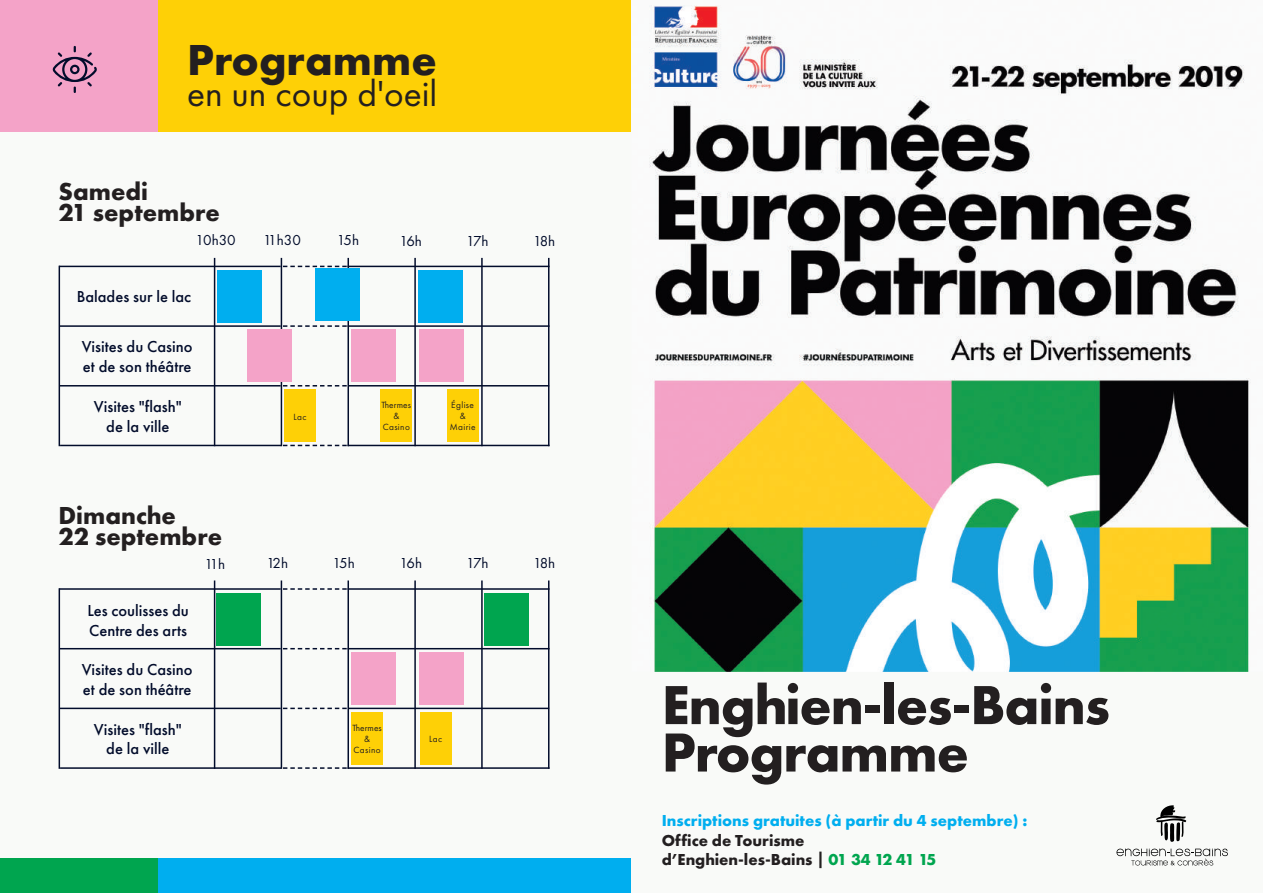
<style>
.page{position:relative;width:1263px;height:893px;background:#fff}
.page>*{position:absolute;margin:0;border:0;box-sizing:border-box;transform-origin:0 0}
.t1{font:700 57px "Futura PT";letter-spacing:-.02em;color:#231f20}
.t2{font:700 45px "Futura PT";color:#231f20}
.t3{font:37.5px "Futura PT";color:#231f20}
.t4{font:700 25.5px/21px "Futura PT";color:#231f20}
.t5{font:500 16.5px/19.8px "Futura PT";color:#020c2b}
.t6{font:700 16.5px/19.8px "Futura PT";color:#231f20}
.t7{font:700 16.5px "Futura PT";color:#00aeef}
.t8{font:15px "Futura PT";color:#020c2b}
.t9{font:9.3px/11.1px "Futura PT";letter-spacing:.01em;color:#231f20;text-align:center}
.t10{font:9.3px/11.1px "Futura PT";letter-spacing:.04em;color:#231f20;text-align:center}
.s1{color:#00a54f}
</style>
<div class="page">
<div style="left:631px;top:636px;width:632px;height:257px;background:#f9faf8"></div>
<div style="left:0;top:0;width:631px;height:893px;background:#f9faf8"></div>
<img style="left:649px;top:5px;width:602px;height:667px">
<svg style="left:1116px;top:849px;width:112px;height:16px"></svg>
<svg style="left:1156px;top:805px;width:31px;height:37px"></svg>
<hr style="left:214px;top:580px;width:1px;height:189px;background:#020c2b">
<hr style="left:281px;top:580px;width:1px;height:189px;background:#020c2b">
<hr style="left:59px;top:588px;width:222px;height:2px;background:#020c2b">
<hr style="left:59px;top:708px;width:222px;height:1px;background:#020c2b">
<hr style="left:59px;top:648px;width:222px;height:1px;background:#020c2b">
<hr style="left:59px;top:588px;width:1px;height:181px;background:#020c2b">
<hr style="left:60px;top:767px;width:221px;height:2px;background:#020c2b">
<div style="left:420px;top:713px;width:31px;height:52px;background:#fed006"></div>
<hr style="left:347px;top:580px;width:2px;height:189px;background:#020c2b">
<hr style="left:414px;top:580px;width:2px;height:189px;background:#020c2b">
<hr style="left:481px;top:580px;width:2px;height:189px;background:#020c2b">
<hr style="left:548px;top:580px;width:1px;height:189px;background:#020c2b">
<hr style="left:347px;top:588px;width:202px;height:2px;background:#020c2b">
<hr style="left:347px;top:648px;width:202px;height:1px;background:#020c2b">
<hr style="left:348px;top:708px;width:201px;height:1px;background:#020c2b">
<hr style="left:347px;top:767px;width:202px;height:2px;background:#020c2b">
<svg style="left:283px;top:588px;width:64px;height:2px"></svg>
<svg style="left:283px;top:648px;width:64px;height:1px"></svg>
<svg style="left:283px;top:708px;width:64px;height:1px"></svg>
<svg style="left:283px;top:767px;width:64px;height:2px"></svg>
<div style="left:351px;top:652px;width:44px;height:53px;background:#f4a3c8"></div>
<div style="left:419px;top:652px;width:44px;height:53px;background:#f4a3c8"></div>
<div style="left:217px;top:593px;width:44px;height:53px;background:#00a54f"></div>
<div style="left:484px;top:593px;width:45px;height:52px;background:#00a54f"></div>
<div style="left:351px;top:712px;width:32px;height:52px;background:#fed006"></div>
<hr style="left:214px;top:258px;width:1px;height:188px;background:#020c2b">
<hr style="left:281px;top:258px;width:1px;height:188px;background:#020c2b">
<hr style="left:59px;top:266px;width:222px;height:1px;background:#020c2b">
<hr style="left:59px;top:385px;width:222px;height:1px;background:#020c2b">
<hr style="left:59px;top:325px;width:222px;height:2px;background:#020c2b">
<hr style="left:59px;top:266px;width:1px;height:180px;background:#020c2b">
<div style="left:247px;top:330px;width:45px;height:52px;background:#f4a3c8"></div>
<hr style="left:60px;top:445px;width:221px;height:1px;background:#020c2b">
<div style="left:284px;top:390px;width:32px;height:52px;background:#fed006"></div>
<hr style="left:347px;top:258px;width:2px;height:188px;background:#020c2b">
<hr style="left:414px;top:258px;width:2px;height:188px;background:#020c2b">
<hr style="left:481px;top:258px;width:2px;height:188px;background:#020c2b">
<hr style="left:548px;top:258px;width:1px;height:188px;background:#020c2b">
<hr style="left:347px;top:266px;width:202px;height:1px;background:#020c2b">
<hr style="left:347px;top:325px;width:202px;height:2px;background:#020c2b">
<hr style="left:348px;top:385px;width:201px;height:1px;background:#020c2b">
<hr style="left:347px;top:445px;width:202px;height:1px;background:#020c2b">
<svg style="left:283px;top:266px;width:64px;height:1px"></svg>
<svg style="left:283px;top:325px;width:64px;height:2px"></svg>
<svg style="left:283px;top:385px;width:64px;height:1px"></svg>
<svg style="left:283px;top:445px;width:64px;height:1px"></svg>
<div style="left:351px;top:330px;width:44px;height:52px;background:#f4a3c8"></div>
<div style="left:419px;top:330px;width:44px;height:52px;background:#f4a3c8"></div>
<div style="left:217px;top:270px;width:44px;height:52px;background:#00aeef"></div>
<div style="left:419px;top:270px;width:44px;height:53px;background:#00aeef"></div>
<div style="left:380px;top:389px;width:32px;height:53px;background:#fed006"></div>
<div style="left:447px;top:389px;width:32px;height:53px;background:#fed006"></div>
<div style="left:316px;top:268px;width:44px;height:53px;background:#00aeef"></div>
<div style="left:0;top:0;width:631px;height:132px;background:#fed006"></div>
<div style="left:0;top:859px;width:631px;height:34px;background:#00aeef"></div>
<div style="left:0;top:0;width:157px;height:132px;background:#f4a3c8"></div>
<div style="left:0;top:859px;width:157px;height:34px;background:#00a54f"></div>
<svg style="left:52px;top:46px;width:45px;height:47px"></svg>
<h2 class="t2" style="left:187px;top:31px;width:251px">Programme</h2>
<h3 class="t3" style="left:187px;top:71px;width:252px">en un coup d'oeil</h3>
<h3 class="t4" style="left:59px;top:181px;width:163px">Samedi<br>21 septembre</h3>
<p class="t8" style="left:196px;top:231px;width:42px">10h30</p>
<p class="t8" style="left:337px;top:231px;width:24px">15h</p>
<p class="t8" style="left:399px;top:232px;width:24px">16h</p>
<p class="t8" style="left:466px;top:232px;width:24px">17h</p>
<p class="t8" style="left:533px;top:232px;width:24px">18h</p>
<p class="t8" style="left:263px;top:231px;width:39px">11h30</p>
<p class="t5" style="left:77px;top:287px;width:116px">Balades sur le lac</p>
<p class="t5" style="left:82px;top:337px;width:112px">Visites du Casino et de son théâtre</p>
<p class="t5" style="left:94px;top:397px;width:89px;text-align:center">Visites "flash" de la ville</p>
<h3 class="t4" style="left:59px;top:504px;width:165px">Dimanche<br>22 septembre</h3>
<p class="t10" style="left:294px;top:411px;width:15px">Lac</p>
<p class="t9" style="left:382px;top:399px;width:31px">Thermes &amp;<br>Casino</p>
<p class="t10" style="left:450px;top:399px;width:27px">Église &amp;<br>Mairie</p>
<p class="t5" style="left:87px;top:601px;width:103px">Les coulisses du<br>Centre des arts</p>
<p class="t5" style="left:82px;top:659px;width:112px">Visites du Casino et de son théâtre</p>
<p class="t5" style="left:94px;top:719px;width:89px;text-align:center">Visites "flash" de la ville</p>
<p class="t8" style="left:266px;top:554px;width:23px">12h</p>
<p class="t8" style="left:205px;top:555px;width:22px">11h</p>
<p class="t8" style="left:333px;top:554px;width:24px">15h</p>
<p class="t8" style="left:399px;top:554px;width:24px">16h</p>
<p class="t8" style="left:466px;top:554px;width:24px">17h</p>
<p class="t8" style="left:533px;top:554px;width:24px">18h</p>
<p class="t9" style="left:352px;top:722px;width:31px">Thermes &amp;<br>Casino</p>
<p class="t10" style="left:429px;top:734px;width:15px">Lac</p>
<h1 class="t1" style="left:662px;top:668px;width:450px">Enghien-les-Bains</h1>
<h1 class="t1" style="left:662px;top:716px;width:309px">Programme</h1>
<p class="t7" style="left:662px;top:810px;width:367px">Inscriptions gratuites (à partir du 4 septembre) :</p>
<p class="t6" style="left:662px;top:830px;width:276px">Office de Tourisme d’Enghien-les-Bains | <span class="s1">01 34 12 41 15</span></p>
</div>
